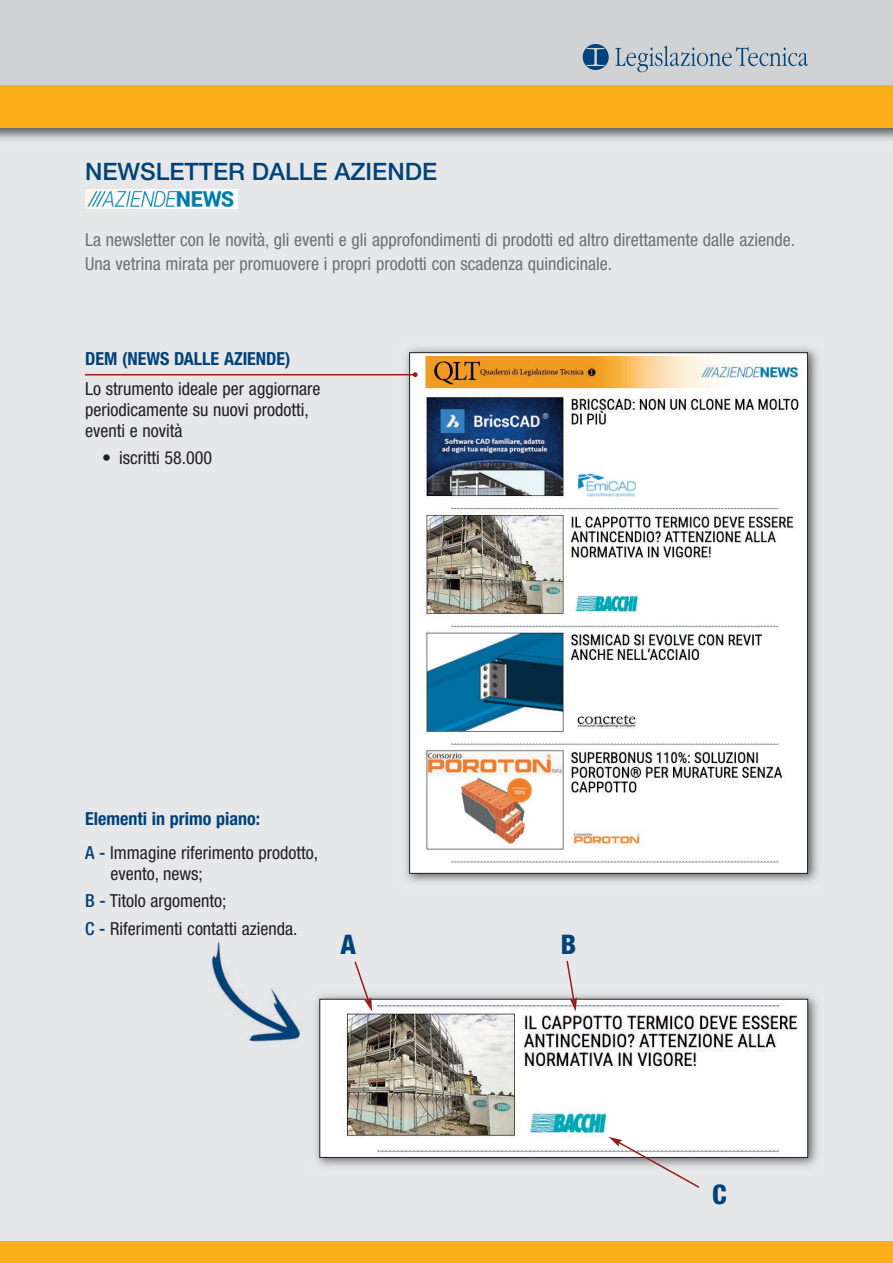
<style>
.page{position:relative;width:893px;height:1263px;background:#e6e7e9}
.page>*{position:absolute;margin:0;border:0;box-sizing:border-box;transform-origin:0 0}
.t1{font:800 condensed 27px "Helvetica Neue LT Com";color:#004279}
.t2{font:500 24px "Helvetica Neue LT Com";color:#004279}
.t3{font:condensed 18px/21px "Helvetica Neue LT Com";color:#231f20}
.t4{font:condensed 18px/24px "Helvetica Neue LT Com";color:#6f7073}
.t5{font:700 condensed 18px "Helvetica Neue LT Com";color:#004279}
.s1{font-weight:500;color:#004279}
</style>
<div class="page">
<div style="left:0;top:72px;width:893px;height:56px;background:#faaf18"></div>
<div style="left:0;top:0;width:893px;height:85px;background:#d1d2d4"></div>
<div style="left:0;top:1242px;width:893px;height:21px;background:#faaf18"></div>
<svg style="left:615px;top:46px;width:193px;height:26px"></svg>
<svg style="left:583px;top:44px;width:26px;height:26px"></svg>
<img style="left:399px;top:347px;width:419px;height:536px">
<div style="left:410px;top:353px;width:397px;height:520px;background:#fff"></div>
<img style="left:412px;top:356px;width:387px;height:508px">
<img style="left:85px;top:190px;width:153px;height:18px">
<img style="left:315px;top:995px;width:502px;height:171px">
<img style="left:330px;top:1001px;width:476px;height:155px">
<div style="left:320px;top:999px;width:488px;height:159px;border:1px solid #231f20"></div>
<hr style="left:85px;top:374px;width:329px;height:1px;background:#981a1d">
<svg style="left:413px;top:372px;width:5px;height:5px"></svg>
<svg style="left:353px;top:961px;width:19px;height:50px"></svg>
<svg style="left:609px;top:1137px;width:92px;height:51px"></svg>
<svg style="left:565px;top:961px;width:12px;height:50px"></svg>
<img style="left:211px;top:941px;width:110px;height:116px">
<img style="left:309px;top:989px;width:10px;height:22px">
<p class="t2" style="left:85px;top:158px;width:354px">NEWSLETTER DALLE AZIENDE</p>
<p class="t4" style="left:85px;top:229px;width:711px">La newsletter con le novità, gli eventi e gli approfondimenti di prodotti ed altro direttamente dalle aziende.<br>Una vetrina mirata per promuovere i propri prodotti con scadenza quindicinale.</p>
<p class="t5" style="left:85px;top:352px;width:207px">DEM (NEWS DALLE AZIENDE)</p>
<p class="t3" style="left:85px;top:379px;width:237px">Lo strumento ideale per aggiornare periodicamente su nuovi prodotti, eventi e novità</p>
<p class="t3" style="left:102px;top:449px;width:111px">• iscritti 58.000</p>
<p class="t5" style="left:85px;top:812px;width:177px">Elementi in primo piano:</p>
<p class="t3" style="left:111px;top:843px;width:209px;text-indent:-26px"><span class="s1">A -</span> Immagine riferimento prodotto, evento, news;</p>
<p class="t3" style="left:85px;top:892px;width:143px"><span class="s1">B -</span> Titolo argomento;</p>
<p class="t3" style="left:85px;top:919px;width:214px"><span class="s1">C -</span> Riferimenti contatti azienda.</p>
<p class="t1" style="left:341px;top:929px;width:17px">A</p>
<p class="t1" style="left:561px;top:929px;width:17px">B</p>
<p class="t1" style="left:712px;top:1179px;width:16px">C</p>
</div>
